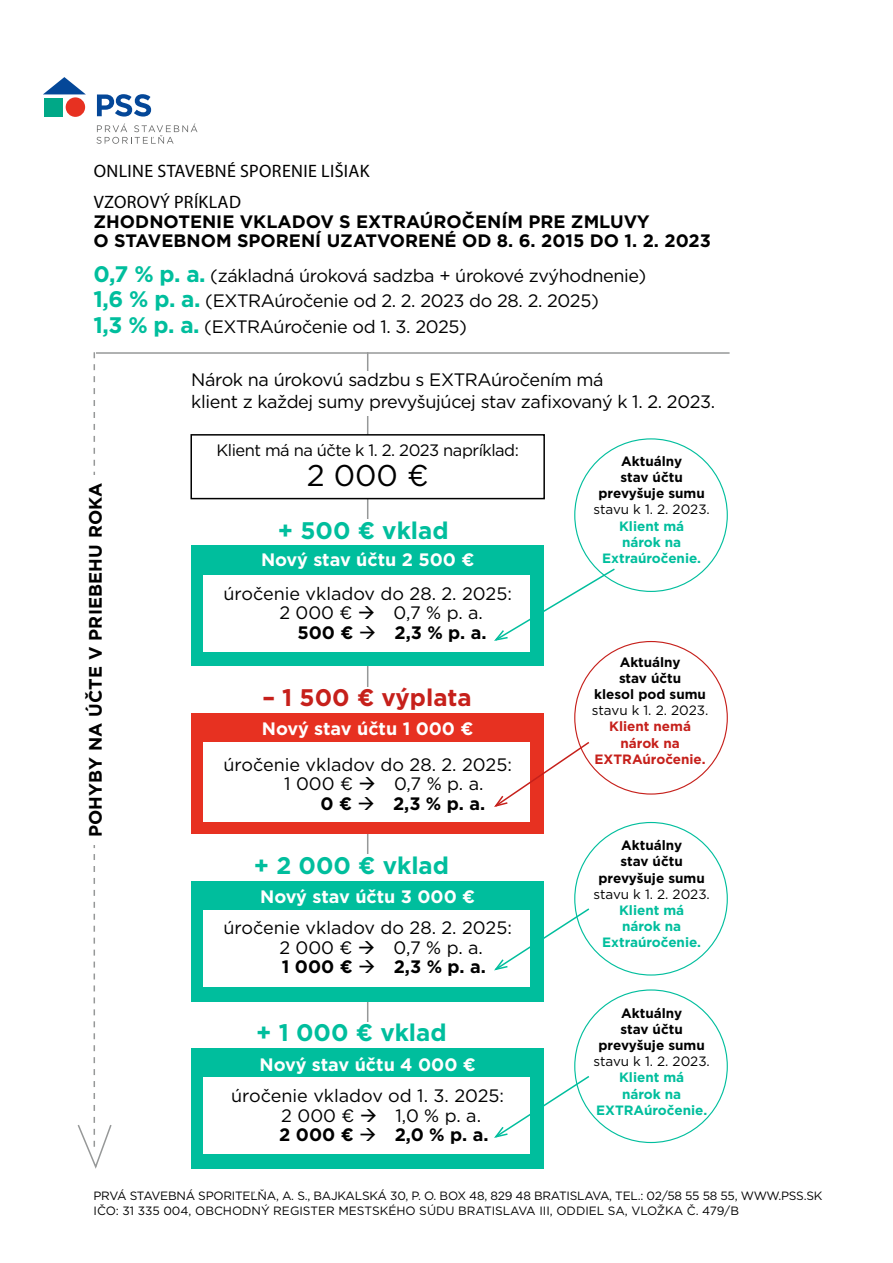
<style>
.page{position:relative;width:893px;height:1263px;background:#fff}
.page>*{position:absolute;margin:0;border:0;box-sizing:border-box;transform-origin:0 0}
.t1{font:30px "Gotham";color:#000}
.t2{font:700 24px "Gotham";color:#00be9d}
.t3{font:700 24px "Gotham";color:#c6201b}
.t4{font:18px/25.5px "Gotham";letter-spacing:-.02em;color:#000}
.t5{font:18px/19.5px "Gotham";color:#000}
.t6{font:700 18px/19.5px "Gotham";color:#000}
.t7{font:700 18px "Gotham";color:#fff}
.t8{font:18px/31.5px "Myriad Pro";letter-spacing:.02em;color:#000}
.t9{font:16.5px "Gotham";letter-spacing:-.03em;color:#000}
.t10{font:700 13.5px/16.2px "Gotham";color:#000;text-align:center}
.t11{font:700 13.5px/16.2px "Gotham";color:#00be9d;text-align:center}
.t12{font:13.5px "Gotham";color:#000}
.t13{font:700 13.5px/16.2px "Gotham";color:#c6201b;text-align:center}
.t14{font:12px/15px "Gotham";letter-spacing:-.02em;color:#000}
.s1{font-weight:700;font-size:22.5px;color:#00be9d}
.s2{font-weight:700}
</style>
<div class="page">
<div style="left:44px;top:98px;width:18px;height:18px;background:#00a887"></div>
<div style="left:66px;top:97px;width:19px;height:20px;background:#e73121;border-radius:50%"></div>
<svg style="left:43px;top:77px;width:42px;height:17px"></svg>
<svg style="left:97px;top:94px;width:54px;height:23px"></svg>
<svg style="left:96px;top:123px;width:101px;height:21px"></svg>
<hr style="left:367px;top:352px;width:1px;height:682px;background:#969898">
<div style="left:191px;top:435px;width:353px;height:64px;background:#fff"></div>
<div style="left:190px;top:434px;width:355px;height:65px;border:2px solid #000"></div>
<div style="left:177px;top:855px;width:334px;height:26px;background:#fff"></div>
<div style="left:187px;top:687px;width:353px;height:26px;background:#fff"></div>
<div style="left:191px;top:546px;width:353px;height:120px;background:#00be9d"></div>
<div style="left:203px;top:575px;width:327px;height:76px;background:#fff"></div>
<div style="left:191px;top:881px;width:353px;height:120px;background:#00be9d"></div>
<div style="left:203px;top:910px;width:327px;height:76px;background:#fff"></div>
<div style="left:191px;top:713px;width:353px;height:121px;background:#e73121"></div>
<div style="left:203px;top:743px;width:327px;height:76px;background:#fff"></div>
<div style="left:203px;top:745px;width:327px;height:76px;background:#fff"></div>
<div style="left:191px;top:372px;width:581px;height:44px;background:#fff"></div>
<hr style="left:96px;top:352px;width:634px;height:2px;background:#969898">
<svg style="left:77px;top:352px;width:36px;height:817px"></svg>
<div style="left:87px;top:475px;width:18px;height:370px;background:#fff"></div>
<svg style="left:492px;top:740px;width:99px;height:67px"></svg>
<svg style="left:494px;top:907px;width:97px;height:64px"></svg>
<svg style="left:494px;top:567px;width:122px;height:74px"></svg>
<div style="left:177px;top:1022px;width:334px;height:26px;background:#fff"></div>
<div style="left:191px;top:1048px;width:353px;height:121px;background:#00be9d"></div>
<div style="left:203px;top:1078px;width:327px;height:76px;background:#fff"></div>
<svg style="left:492px;top:1074px;width:99px;height:64px"></svg>
<p class="t8" style="left:94px;top:154px;width:277px">ONLINE STAVEBNÉ SPORENIE LIŠIAK<br>VZOROVÝ PRÍKLAD</p>
<p class="t6" style="left:94px;top:211px;width:619px">ZHODNOTENIE VKLADOV S EXTRAÚROČENÍM PRE ZMLUVY<br>O STAVEBNOM SPORENÍ UZATVORENÉ OD 8. 6. 2015 DO 1. 2. 2023</p>
<p class="t4" style="left:94px;top:262px;width:554px"><span class="s1">0,7 % p. a.</span> (základná úroková sadzba + úrokové zvýhodnenie)<br><span class="s1">1,6 % p. a.</span> (EXTRAúročenie od 2. 2. 2023 do 28. 2. 2025)<br><span class="s1">1,3 % p. a.</span> (EXTRAúročenie od 1. 3. 2025)</p>
<p class="t6" style="left:86px;top:837px;width:356px;rotate:-90deg">POHYBY NA ÚČTE V PRIEBEHU ROKA</p>
<p class="t4" style="left:191px;top:369px;width:525px;line-height:21.6px">Nárok na úrokovú sadzbu s EXTRAúročením má<br>klient z každej sumy prevyšujúcej stav zafixovaný k 1. 2. 2023.</p>
<p class="t9" style="left:216px;top:440px;width:304px">Klient má na účte k 1. 2. 2023 napríklad:</p>
<h1 class="t1" style="left:307px;top:456px;width:123px">2 000 €</h1>
<h2 class="t2" style="left:278px;top:514px;width:172px">+ 500 € vklad</h2>
<p class="t7" style="left:261px;top:548px;width:215px">Nový stav účtu 2 500 €</p>
<p class="t5" style="left:279px;top:583px;width:234px;text-indent:-56px">úročenie vkladov do 28. 2. 2025:<br>2 000 € → 0,7 % p. a.</p>
<p class="t6" style="left:297px;top:623px;width:191px">500 € → 2,3 % p. a.</p>
<h2 class="t3" style="left:262px;top:682px;width:211px">– 1 500 € výplata</h2>
<p class="t7" style="left:262px;top:717px;width:213px">Nový stav účtu 1 000 €</p>
<p class="t5" style="left:284px;top:754px;width:229px;text-indent:-61px">úročenie vkladov do 28. 2. 2025:<br>1 000 € → 0,7 % p. a.</p>
<p class="t6" style="left:320px;top:794px;width:166px">0 € → 2,3 % p. a.</p>
<h2 class="t2" style="left:254px;top:849px;width:197px">+ 2 000 € vklad</h2>
<p class="t7" style="left:260px;top:885px;width:217px">Nový stav účtu 3 000 €</p>
<p class="t5" style="left:279px;top:918px;width:234px;text-indent:-56px">úročenie vkladov do 28. 2. 2025:<br>2 000 € → 0,7 % p. a.<br><span class="s2">1 000 €</span> → <span class="s2">2,3 % p. a.</span></p>
<h2 class="t2" style="left:256px;top:1017px;width:192px">+ 1 000 € vklad</h2>
<p class="t7" style="left:260px;top:1052px;width:218px">Nový stav účtu 4 000 €</p>
<p class="t5" style="left:279px;top:1086px;width:226px;text-indent:-48px">úročenie vkladov od 1. 3. 2025:<br>2 000 € → 1,0 % p. a.<br><span class="s2">2 000 €</span> → <span class="s2">2,0 % p. a.</span></p>
<p class="t10" style="left:598px;top:453px;width:108px">Aktuálny<br>stav účtu prevyšuje sumu</p>
<p class="t12" style="left:593px;top:501px;width:118px">stavu k 1. 2. 2023.</p>
<p class="t11" style="left:602px;top:518px;width:100px">Klient má nárok na<br>Extraúročenie.</p>
<p class="t10" style="left:594px;top:654px;width:113px">Aktuálny<br>stav účtu<br>klesol pod sumu</p>
<p class="t12" style="left:592px;top:702px;width:118px">stavu k 1. 2. 2023.</p>
<p class="t13" style="left:595px;top:718px;width:113px">Klient nemá nárok na<br>EXTRAúročenie.</p>
<p class="t10" style="left:598px;top:837px;width:108px">Aktuálny<br>stav účtu prevyšuje sumu</p>
<p class="t12" style="left:593px;top:885px;width:118px">stavu k 1. 2. 2023.</p>
<p class="t11" style="left:602px;top:902px;width:100px">Klient má nárok na<br>Extraúročenie.</p>
<p class="t10" style="left:598px;top:1005px;width:108px">Aktuálny<br>stav účtu prevyšuje sumu</p>
<p class="t12" style="left:593px;top:1053px;width:118px">stavu k 1. 2. 2023.</p>
<p class="t11" style="left:596px;top:1069px;width:113px">Klient má<br>nárok na<br>EXTRAúročenie.</p>
<p class="t14" style="left:94px;top:1188px;width:730px">PRVÁ STAVEBNÁ SPORITEĽŇA, A. S., BAJKALSKÁ 30, P. O. BOX 48, 829 48 BRATISLAVA, TEL.: 02/58 55 58 55, WWW.PSS.SK<br>IČO: 31 335 004, OBCHODNÝ REGISTER MESTSKÉHO SÚDU BRATISLAVA III, ODDIEL SA, VLOŽKA Č. 479/B</p>
</div>
